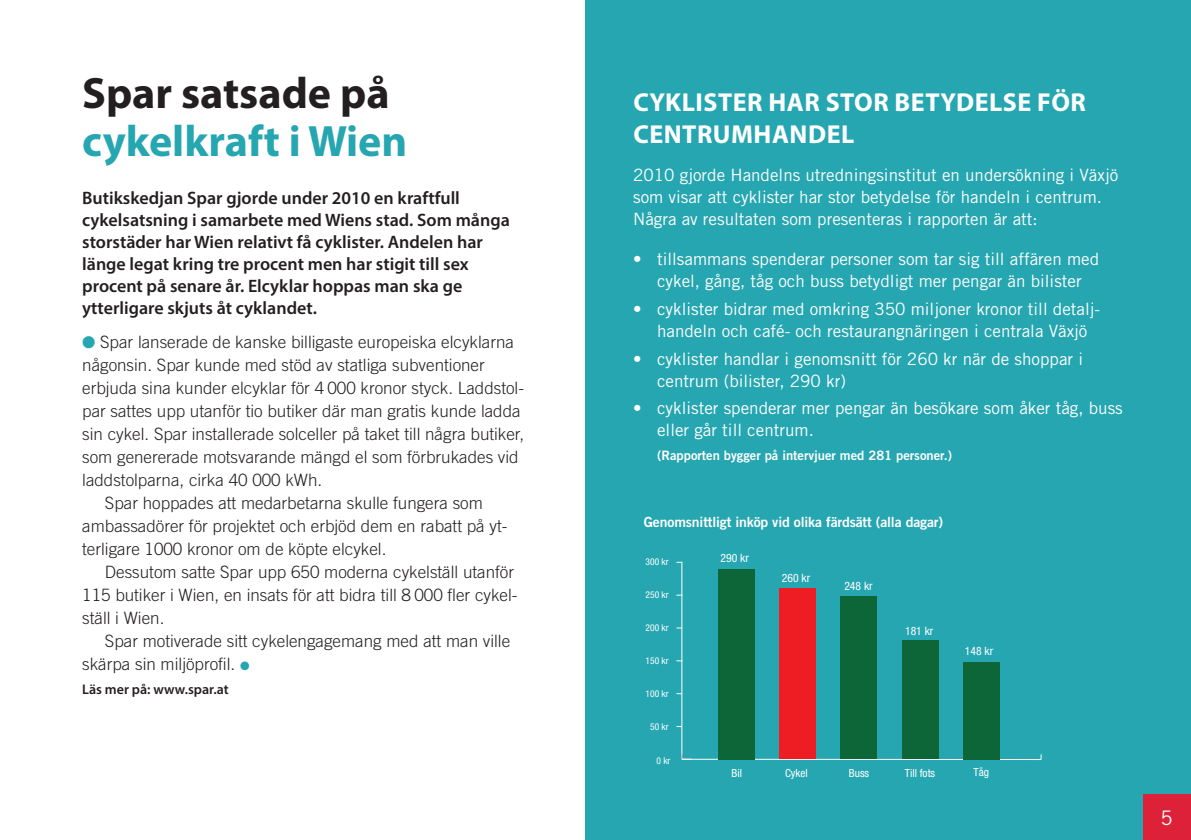
<style>
.page{position:relative;width:1191px;height:840px;background:#fff}
.page>*{position:absolute;margin:0;border:0;box-sizing:border-box;transform-origin:0 0}
.t1{font:700 44px "Myriad Pro";color:#26a6b1}
.t2{font:700 44px "Myriad Pro";color:#231f20}
.t3{font:700 26px/32px "Myriad Pro";letter-spacing:.02em;color:#fff}
.t4{font:20px "Trade Gothic";color:#fff}
.t5{font:600 18px/22px "Myriad Pro";color:#231f20}
.t6{font:300 17px "Trade Gothic";color:#231f20}
.t7{font:17px/22px "Trade Gothic";color:#fff}
.t8{font:14px "Trade Gothic Bold Two";letter-spacing:-.01em;color:#fff}
.t9{font:600 14px "Myriad Pro";color:#231f20}
.t10{font:13px "Trade Gothic Bold Two";color:#fff}
.t11{font:condensed 11.6px "Helvetica Neue";color:#fff}
.t12{font:condensed 11.2px "Helvetica Neue";color:#fff}
.t13{font:condensed 9.4px "Helvetica Neue";color:#fff}
.s1{color:#26a6b1}
</style>
<div class="page">
<div style="left:585px;top:0;width:606px;height:839px;background:#26a6b1"></div>
<div style="left:1143px;top:794px;width:48px;height:45px;background:#dc2139"></div>
<hr style="left:682px;top:758px;width:359px;height:1px;background:#fff">
<hr style="left:681px;top:562px;width:1px;height:196px;background:#fff">
<svg style="left:681px;top:753px;width:10px;height:6px"></svg>
<div style="left:963px;top:661px;width:36px;height:97px;background:#0c6638"></div>
<div style="left:901px;top:640px;width:37px;height:118px;background:#0c6638"></div>
<div style="left:840px;top:596px;width:37px;height:162px;background:#0c6638"></div>
<div style="left:779px;top:588px;width:37px;height:170px;background:#ee1d23"></div>
<div style="left:718px;top:568px;width:36px;height:190px;background:#0c6638"></div>
<h1 class="t2" style="left:82px;top:65px;width:309px">SPAR SATSADE PÅ</h1>
<h1 class="t1" style="left:82px;top:113px;width:326px">CYKELKRAFT I WIEN</h1>
<p class="t5" style="left:82px;top:186px;width:429px">Butikskedjan Spar gjorde under 2010 en kraftfull cykelsatsning i samarbete med Wiens stad. Som många storstäder har Wien relativt få cyklister. Andelen har länge legat kring tre procent men har stigit till sex procent på senare år. Elcyklar hoppas man ska ge ytterligare skjuts åt cyklandet.</p>
<p class="t6" style="left:82px;top:332px;width:433px"><span class="s1">●</span> Spar lanserade de kanske billigaste europeiska elcyklarna</p>
<p class="t6" style="left:82px;top:355px;width:404px">någonsin. Spar kunde med stöd av statliga subventioner</p>
<p class="t6" style="left:82px;top:378px;width:443px">erbjuda sina kunder elcyklar för 4 000 kronor styck. Laddstol-</p>
<p class="t6" style="left:82px;top:401px;width:440px">par sattes upp utanför tio butiker där man gratis kunde ladda</p>
<p class="t6" style="left:82px;top:424px;width:443px">sin cykel. Spar installerade solceller på taket till några butiker,</p>
<p class="t6" style="left:82px;top:447px;width:438px">som genererade motsvarande mängd el som förbrukades vid</p>
<p class="t6" style="left:82px;top:470px;width:241px">laddstolparna, cirka 40 000 kWh.</p>
<p class="t6" style="left:105px;top:493px;width:379px">Spar hoppades att medarbetarna skulle fungera som</p>
<p class="t6" style="left:82px;top:516px;width:427px">ambassadörer för projektet och erbjöd dem en rabatt på yt-</p>
<p class="t6" style="left:82px;top:539px;width:306px">terligare 1000 kronor om de köpte elcykel.</p>
<p class="t6" style="left:105px;top:562px;width:411px">Dessutom satte Spar upp 650 moderna cykelställ utanför</p>
<p class="t6" style="left:82px;top:585px;width:437px">115 butiker i Wien, en insats för att bidra till 8 000 fler cykel-</p>
<p class="t6" style="left:82px;top:608px;width:84px">ställ i Wien.</p>
<p class="t6" style="left:105px;top:631px;width:407px">Spar motiverade sitt cykelengagemang med att man ville</p>
<p class="t6" style="left:82px;top:654px;width:169px">skärpa sin miljöprofil. <span class="s1">●</span></p>
<p class="t9" style="left:82px;top:680px;width:148px">Läs mer på: www.spar.at</p>
<h2 class="t3" style="left:633px;top:85px;width:454px">CYKLISTER HAR STOR BETYDELSE FÖR<br>CENTRUMHANDEL</h2>
<p class="t7" style="left:633px;top:164px;width:486px">2010 gjorde Handelns utredningsinstitut en undersökning i Växjö som visar att cyklister har stor betydelse för handeln i centrum.<br>Några av resultaten som presenteras i rapporten är att:</p>
<p class="t7" style="left:633px;top:248px;width:467px;text-align:center">• tillsammans spenderar personer som tar sig till affären med cykel, gång, tåg och buss betydligt mer pengar än bilister</p>
<p class="t7" style="left:657px;top:297px;width:444px;text-indent:-24px">• cyklister bidrar med omkring 350 miljoner kronor till detalj&shy;handeln och café- och restaurangnäringen i centrala Växjö</p>
<p class="t7" style="left:657px;top:347px;width:427px;text-indent:-24px">• cyklister handlar i genomsnitt för 260 kr när de shoppar i centrum (bilister, 290 kr)</p>
<p class="t7" style="left:657px;top:397px;width:467px;text-indent:-24px">• cyklister spenderar mer pengar än besökare som åker tåg, buss eller går till centrum.</p>
<p class="t10" style="left:657px;top:447px;width:296px">(Rapporten bygger på intervjuer med 281 personer.)</p>
<p class="t8" style="left:644px;top:513px;width:301px">Genomsnittligt inköp vid olika färdsätt (alla dagar)</p>
<p class="t13" style="left:645px;top:556px;width:25px">300 kr</p>
<p class="t13" style="left:645px;top:589px;width:25px">250 kr</p>
<p class="t13" style="left:645px;top:622px;width:25px">200 kr</p>
<p class="t13" style="left:645px;top:654px;width:25px">150 kr</p>
<p class="t13" style="left:645px;top:687px;width:25px">100 kr</p>
<p class="t13" style="left:650px;top:720px;width:20px">50 kr</p>
<p class="t13" style="left:656px;top:754px;width:15px">0 kr</p>
<p class="t11" style="left:720px;top:551px;width:30px">290 kr</p>
<p class="t11" style="left:782px;top:571px;width:30px">260 kr</p>
<p class="t11" style="left:844px;top:579px;width:30px">248 kr</p>
<p class="t11" style="left:905px;top:623px;width:30px">181 kr</p>
<p class="t11" style="left:964px;top:644px;width:30px">148 kr</p>
<p class="t12" style="left:731px;top:766px;width:12px">Bil</p>
<p class="t12" style="left:785px;top:766px;width:24px">Cykel</p>
<p class="t12" style="left:849px;top:766px;width:22px">Buss</p>
<p class="t12" style="left:905px;top:766px;width:32px">Till fots</p>
<p class="t12" style="left:973px;top:765px;width:17px">Tåg</p>
<p class="t4" style="left:1160px;top:805px;width:14px">5</p>
</div>
